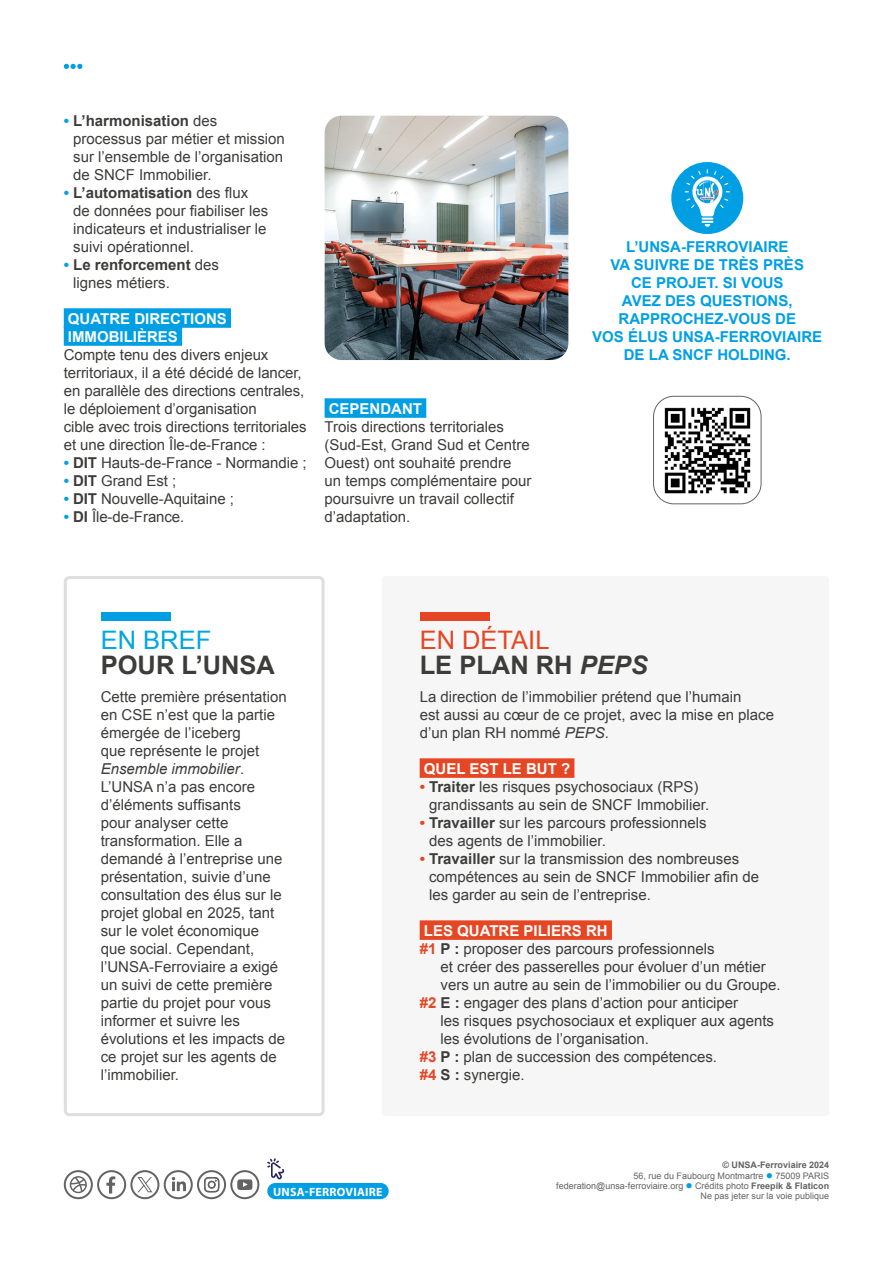
<style>
.page{position:relative;width:893px;height:1263px;background:#fff}
.page>*{position:absolute;margin:0;border:0;box-sizing:border-box;transform-origin:0 0}
.t1{font:25.5px/25.5px "Arial";color:#e54623}
.t2{font:700 25.5px "Arial";color:#3c3c3b}
.t3{font:25.5px "Arial";color:#00a7e1}
.t4{font:15px/18px "Arial";color:#3c3c3b}
.t5{font:700 15px/18px "Arial";color:#009fe3;text-align:center}
.t6{font:700 15px/18px "Arial";color:#fff}
.t7{font:700 12px "Myriad Pro";letter-spacing:.02em;color:#fff}
.t8{font:9px/10.4px "Arial";color:#646363;text-align:right}
.s1{font-weight:700;color:#009fe3}
.s2{font-weight:700}
.s3{font-weight:700;color:#3c3c3b}
.s4{font-weight:700;font-style:italic;color:#3c3c3b}
.s5{font-style:italic}
.s6{font-weight:700;color:#e54623}
.s7{color:#009fe3}
</style>
<div class="page">
<svg style="left:267px;top:1158px;width:17px;height:22px"></svg>
<svg style="left:64px;top:1170px;width:195px;height:29px"></svg>
<svg style="left:64px;top:64px;width:18px;height:5px"></svg>
<div style="left:267px;top:1183px;width:122px;height:16px;background:#009fe3;border-radius:8px"></div>
<div style="left:64px;top:576px;width:261px;height:540px;border:3px solid #dedede;border-radius:4px"></div>
<div style="left:382px;top:576px;width:447px;height:540px;background:#f6f6f6;border-radius:4px"></div>
<div style="left:420px;top:758px;width:154px;height:20px;background:#e54623"></div>
<div style="left:420px;top:920px;width:192px;height:20px;background:#e54623"></div>
<div style="left:101px;top:612px;width:70px;height:8px;background:#009fe3"></div>
<div style="left:420px;top:612px;width:70px;height:8px;background:#e54623"></div>
<div style="left:671px;top:162px;width:72px;height:72px;background:#009fe3;border-radius:50%"></div>
<svg style="left:685px;top:169px;width:45px;height:58px"></svg>
<div style="left:64px;top:308px;width:167px;height:20px;background:#009fe3"></div>
<div style="left:64px;top:326px;width:118px;height:20px;background:#009fe3"></div>
<div style="left:325px;top:398px;width:101px;height:20px;background:#009fe3"></div>
<img style="left:325px;top:116px;width:243px;height:244px">
<img style="left:659px;top:402px;width:96px;height:96px">
<div style="left:653px;top:396px;width:108px;height:108px;border:1px solid #646363;border-radius:20px"></div>
<p class="t4" style="left:73px;top:112px;width:213px;text-indent:-9px"><span class="s1">•</span> <span class="s2">L’harmonisation</span> des processus par métier et mission sur l’ensemble de l’organisation de SNCF Immobilier.</p>
<p class="t4" style="left:73px;top:184px;width:197px;text-indent:-9px"><span class="s1">•</span> <span class="s2">L’automatisation</span> des flux de données pour fiabiliser les indicateurs et industrialiser le suivi opérationnel.</p>
<p class="t4" style="left:73px;top:256px;width:147px;text-indent:-9px"><span class="s1">•</span> <span class="s2">Le renforcement</span> des lignes métiers.</p>
<p class="t6" style="left:68px;top:310px;width:160px">QUATRE DIRECTIONS<br>IMMOBILIÈRES</p>
<p class="t4" style="left:64px;top:346px;width:244px">Compte tenu des divers enjeux territoriaux, il a été décidé de lancer, en parallèle des directions centrales, le déploiement d’organisation<br>cible avec trois directions territoriales et une direction Île-de-France :</p>
<p class="t4" style="left:64px;top:454px;width:244px"><span class="s1">•</span> <span class="s2">DIT</span> Hauts-de-France - Normandie ;</p>
<p class="t4" style="left:64px;top:472px;width:114px"><span class="s1">•</span> <span class="s2">DIT</span> Grand Est ;</p>
<p class="t4" style="left:64px;top:490px;width:172px"><span class="s1">•</span> <span class="s2">DIT</span> Nouvelle-Aquitaine ;</p>
<p class="t4" style="left:64px;top:508px;width:122px"><span class="s1">•</span> <span class="s2">DI</span> Île-de-France.</p>
<p class="t6" style="left:329px;top:400px;width:95px">CEPENDANT</p>
<p class="t4" style="left:325px;top:418px;width:208px">Trois directions territoriales (Sud-Est, Grand Sud et Centre<br>Ouest) ont souhaité prendre un temps complémentaire pour poursuivre un travail collectif d’adaptation.</p>
<p class="t5" style="left:592px;top:238px;width:232px">L’UNSA-FERROVIAIRE<br>VA SUIVRE DE TRÈS PRÈS<br>CE PROJET. SI VOUS<br>AVEZ DES QUESTIONS,<br>RAPPROCHEZ-VOUS DE<br>VOS ÉLUS UNSA-FERROVIAIRE<br>DE LA SNCF HOLDING.</p>
<h1 class="t3" style="left:101px;top:623px;width:112px">EN BREF</h1>
<h1 class="t2" style="left:101px;top:648px;width:176px">POUR L’UNSA</h1>
<h1 class="t1" style="left:420px;top:627px;width:230px">EN DÉTAIL<br><span class="s3">LE PLAN RH</span> <span class="s4">PEPS</span></h1>
<p class="t4" style="left:101px;top:688px;width:187px">Cette première présentation en CSE n’est que la partie émergée de l’iceberg<br>que représente le projet<br><span class="s5">Ensemble immobilier</span>.<br>L’UNSA n’a pas encore d’éléments suffisants<br>pour analyser cette transformation. Elle a demandé à l’entreprise une présentation, suivie d’une consultation des élus sur le projet global en 2025, tant sur le volet économique que social. Cependant, l’UNSA-Ferroviaire a exigé un suivi de cette première partie du projet pour vous informer et suivre les évolutions et les impacts de ce projet sur les agents de l’immobilier.</p>
<p class="t4" style="left:420px;top:688px;width:356px">La direction de l’immobilier prétend que l’humain<br>est aussi au cœur de ce projet, avec la mise en place d’un plan RH nommé <span class="s5">PEPS</span>.</p>
<p class="t6" style="left:424px;top:760px;width:148px">QUEL EST LE BUT ?</p>
<p class="t4" style="left:429px;top:778px;width:282px;text-indent:-9px"><span class="s6">•</span> <span class="s2">Traiter</span> les risques psychosociaux (RPS) grandissants au sein de SNCF Immobilier.</p>
<p class="t4" style="left:429px;top:814px;width:279px;text-indent:-9px"><span class="s6">•</span> <span class="s2">Travailler</span> sur les parcours professionnels des agents de l’immobilier.</p>
<p class="t4" style="left:429px;top:850px;width:332px;text-indent:-9px"><span class="s6">•</span> <span class="s2">Travailler</span> sur la transmission des nombreuses compétences au sein de SNCF Immobilier afin de les garder au sein de l’entreprise.</p>
<p class="t6" style="left:424px;top:922px;width:185px">LES QUATRE PILIERS RH</p>
<p class="t4" style="left:420px;top:940px;width:296px"><span class="s6">#1</span> <span class="s2">P :</span> proposer des parcours professionnels</p>
<p class="t4" style="left:441px;top:958px;width:327px">et créer des passerelles pour évoluer d’un métier</p>
<p class="t4" style="left:441px;top:976px;width:342px">vers un autre au sein de l’immobilier ou du Groupe.</p>
<p class="t4" style="left:420px;top:994px;width:320px"><span class="s6">#2</span> <span class="s2">E :</span> engager des plans d’action pour anticiper</p>
<p class="t4" style="left:441px;top:1012px;width:335px">les risques psychosociaux et expliquer aux agents</p>
<p class="t4" style="left:441px;top:1030px;width:210px">les évolutions de l’organisation.</p>
<p class="t4" style="left:420px;top:1048px;width:299px"><span class="s6">#3</span> <span class="s2">P :</span> plan de succession des compétences.</p>
<p class="t4" style="left:420px;top:1066px;width:107px"><span class="s6">#4</span> <span class="s2">S :</span> synergie.</p>
<p class="t7" style="left:273px;top:1184px;width:111px">UNSA-FERROVIAIRE</p>
<p class="t8" style="left:556px;top:1160px;width:274px"><span class="s2">© UNSA-Ferroviaire 2024<br></span>56, rue du Faubourg Montmartre <span class="s7">●</span> 75009 PARIS federation@unsa-ferroviaire.org <span class="s7">●</span> Crédits photo <span class="s2">Freepik &amp; Flaticon</span></p>
<p class="t8" style="left:701px;top:1191px;width:130px">Ne pas jeter sur la voie publique</p>
</div>
